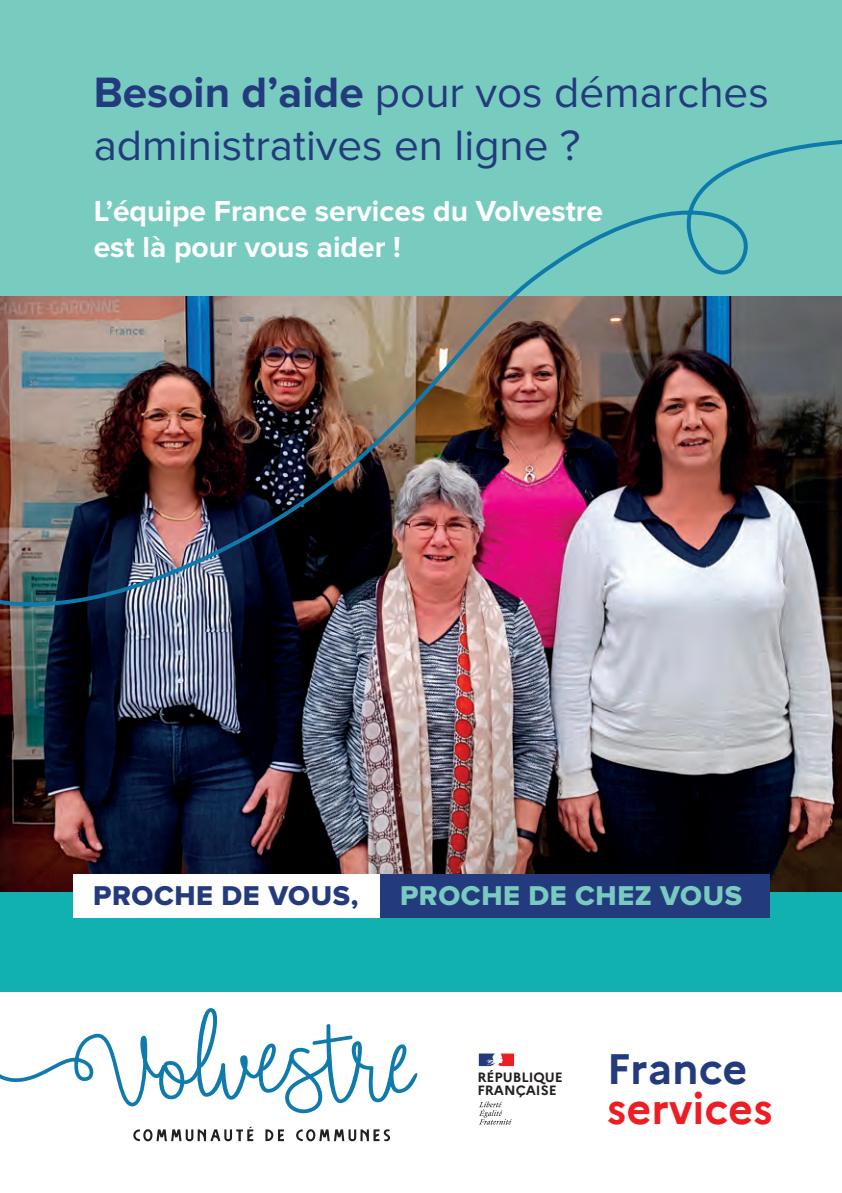
<style>
.page{position:relative;width:842px;height:1193px;background:#fff}
.page>*{position:absolute;margin:0;border:0;box-sizing:border-box;transform-origin:0 0}
.t1{font:44px/52.8px "Proxima Nova";color:#233b7d}
.t2{font:700 42.4px "Marianne";color:#ee1d23}
.t3{font:700 42.4px "Marianne";color:#233b7d}
.t4{font:700 30px/36px "Proxima Nova";color:#fff}
.t5{font:28.2px "Proxima Nova Extrabld";letter-spacing:.02em;color:#79cbc0}
.t6{font:28.2px "Proxima Nova Extrabld";letter-spacing:.02em;color:#233b7d}
.t7{font:700 13.4px/13.6px "Marianne";color:#231f20}
.s1{font-weight:700}
</style>
<div class="page">
<svg style="left:478px;top:1053px;width:36px;height:12px"></svg>
<svg style="left:479px;top:1101px;width:32px;height:23px"></svg>
<svg style="left:133px;top:1126px;width:120px;height:15px"></svg>
<svg style="left:265px;top:1129px;width:19px;height:11px"></svg>
<svg style="left:296px;top:1129px;width:94px;height:12px"></svg>
<svg style="left:0;top:1008px;width:417px;height:104px"></svg>
<div style="left:0;top:0;width:841px;height:407px;background:#78cbbf"></div>
<img style="left:0;top:610px;width:841px;height:281px">
<div style="left:0;top:891px;width:841px;height:99px;background:#11b1b1"></div>
<div style="left:380px;top:874px;width:389px;height:43px;background:#233b7d"></div>
<div style="left:73px;top:874px;width:307px;height:43px;background:#fff"></div>
<img style="left:0;top:140px;width:841px;height:470px">
<h1 class="t1" style="left:94px;top:66px;width:676px"><span class="s1">Besoin d’aide</span> pour vos démarches administratives en ligne ?</h1>
<p class="t4" style="left:94px;top:193px;width:511px">L’équipe France services du Volvestre est là pour vous aider !</p>
<p class="t6" style="left:93px;top:879px;width:267px">PROCHE DE VOUS,</p>
<p class="t5" style="left:400px;top:879px;width:343px">PROCHE DE CHEZ VOUS</p>
<p class="t7" style="left:477px;top:1069px;width:87px">RÉPUBLIQUE<br>FRANÇAISE</p>
<h2 class="t3" style="left:606px;top:1042px;width:142px">France</h2>
<h2 class="t2" style="left:606px;top:1082px;width:168px">services</h2>
</div>
